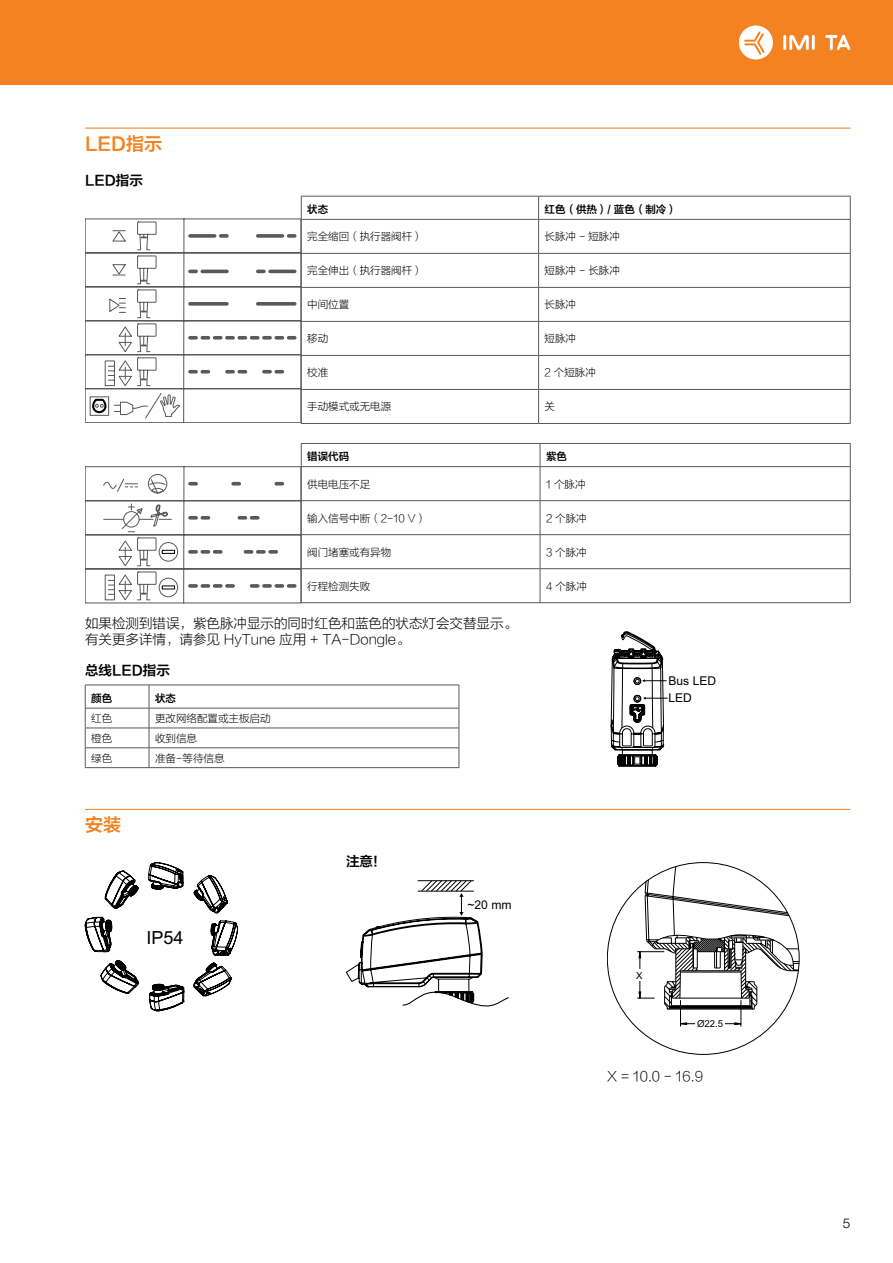
<style>
.page{position:relative;width:893px;height:1263px;background:#fff}
.page>*{position:absolute;margin:0;border:0;box-sizing:border-box;transform-origin:0 0}
.t1{font:18px "FZLTZCHJW GB1 0";color:#f58220}
.t2{font:18px "Arial";color:#000}
.t3{font:13.5px/16.5px "FZLTXHJW GB1 0";color:#000}
.t4{font:13.5px "FZLTZCHJW GB1 0";color:#000}
.t5{font:300 13.5px "Helvetica Neue LT Std";color:#000}
.t6{font:12.15px/17.5px "Arial";color:#000}
.t7{font:10.5px "FZLTXHJW GB1 0";color:#000}
.t8{font:10.5px "FZLTZCHJW GB1 0";color:#000}
.t9{font:9.6px "Arial";color:#000}
</style>
<div class="page">
<div style="left:0;top:0;width:893px;height:85px;background:#f58220"></div>
<hr style="left:783px;top:35px;width:3px;height:15px;background:#fff">
<hr style="left:812px;top:35px;width:3px;height:15px;background:#fff">
<svg style="left:789px;top:35px;width:20px;height:15px"></svg>
<svg style="left:825px;top:35px;width:25px;height:15px"></svg>
<svg style="left:739px;top:25px;width:34px;height:35px"></svg>
<hr style="left:85px;top:128px;width:765px;height:1px;background:#f58220">
<hr style="left:301px;top:196px;width:238px;height:1px;background:#58595b">
<hr style="left:539px;top:196px;width:311px;height:1px;background:#58595b">
<svg style="left:538px;top:196px;width:1px;height:23px"></svg>
<svg style="left:850px;top:196px;width:1px;height:23px"></svg>
<hr style="left:301px;top:219px;width:238px;height:1px;background:#58595b">
<hr style="left:539px;top:219px;width:311px;height:1px;background:#58595b">
<hr style="left:538px;top:220px;width:1px;height:33px;background:#58595b">
<hr style="left:850px;top:220px;width:1px;height:33px;background:#58595b">
<hr style="left:301px;top:253px;width:238px;height:1px;background:#58595b">
<hr style="left:539px;top:253px;width:311px;height:1px;background:#58595b">
<hr style="left:538px;top:254px;width:1px;height:33px;background:#58595b">
<hr style="left:850px;top:254px;width:1px;height:33px;background:#58595b">
<hr style="left:301px;top:287px;width:238px;height:1px;background:#58595b">
<hr style="left:539px;top:287px;width:311px;height:1px;background:#58595b">
<hr style="left:538px;top:288px;width:1px;height:33px;background:#58595b">
<hr style="left:850px;top:288px;width:1px;height:33px;background:#58595b">
<hr style="left:301px;top:321px;width:238px;height:1px;background:#58595b">
<hr style="left:539px;top:321px;width:311px;height:1px;background:#58595b">
<hr style="left:538px;top:322px;width:1px;height:33px;background:#58595b">
<hr style="left:850px;top:322px;width:1px;height:33px;background:#58595b">
<hr style="left:301px;top:355px;width:238px;height:1px;background:#58595b">
<hr style="left:539px;top:355px;width:311px;height:1px;background:#58595b">
<hr style="left:538px;top:356px;width:1px;height:33px;background:#58595b">
<hr style="left:850px;top:356px;width:1px;height:33px;background:#58595b">
<hr style="left:301px;top:389px;width:238px;height:1px;background:#58595b">
<hr style="left:539px;top:389px;width:311px;height:1px;background:#58595b">
<hr style="left:538px;top:390px;width:1px;height:33px;background:#58595b">
<hr style="left:850px;top:390px;width:1px;height:33px;background:#58595b">
<hr style="left:301px;top:423px;width:238px;height:1px;background:#58595b">
<hr style="left:539px;top:423px;width:311px;height:1px;background:#58595b">
<hr style="left:301px;top:443px;width:239px;height:1px;background:#58595b">
<hr style="left:540px;top:443px;width:310px;height:1px;background:#58595b">
<svg style="left:540px;top:444px;width:1px;height:22px"></svg>
<svg style="left:850px;top:444px;width:1px;height:22px"></svg>
<hr style="left:301px;top:466px;width:239px;height:1px;background:#58595b">
<hr style="left:540px;top:466px;width:310px;height:1px;background:#58595b">
<hr style="left:540px;top:467px;width:1px;height:33px;background:#58595b">
<hr style="left:850px;top:467px;width:1px;height:33px;background:#58595b">
<hr style="left:301px;top:500px;width:239px;height:1px;background:#58595b">
<hr style="left:540px;top:500px;width:310px;height:1px;background:#58595b">
<hr style="left:540px;top:501px;width:1px;height:33px;background:#58595b">
<hr style="left:850px;top:501px;width:1px;height:33px;background:#58595b">
<hr style="left:301px;top:534px;width:239px;height:1px;background:#58595b">
<hr style="left:540px;top:534px;width:310px;height:1px;background:#58595b">
<hr style="left:540px;top:535px;width:1px;height:33px;background:#58595b">
<hr style="left:850px;top:535px;width:1px;height:33px;background:#58595b">
<hr style="left:301px;top:568px;width:239px;height:1px;background:#58595b">
<hr style="left:540px;top:568px;width:310px;height:1px;background:#58595b">
<hr style="left:540px;top:569px;width:1px;height:33px;background:#58595b">
<hr style="left:850px;top:569px;width:1px;height:33px;background:#58595b">
<hr style="left:301px;top:602px;width:239px;height:1px;background:#58595b">
<hr style="left:540px;top:602px;width:310px;height:1px;background:#58595b">
<hr style="left:85px;top:685px;width:64px;height:1px;background:#58595b">
<hr style="left:149px;top:685px;width:310px;height:1px;background:#58595b">
<hr style="left:85px;top:708px;width:64px;height:1px;background:#58595b">
<hr style="left:149px;top:708px;width:310px;height:1px;background:#58595b">
<hr style="left:85px;top:728px;width:64px;height:1px;background:#58595b">
<hr style="left:149px;top:728px;width:310px;height:1px;background:#58595b">
<hr style="left:85px;top:747px;width:64px;height:1px;background:#58595b">
<svg style="left:85px;top:685px;width:1px;height:82px"></svg>
<hr style="left:149px;top:747px;width:310px;height:1px;background:#58595b">
<svg style="left:149px;top:685px;width:1px;height:82px"></svg>
<svg style="left:459px;top:685px;width:1px;height:82px"></svg>
<hr style="left:85px;top:767px;width:64px;height:1px;background:#58595b">
<hr style="left:149px;top:767px;width:310px;height:1px;background:#58595b">
<hr style="left:85px;top:809px;width:765px;height:1px;background:#f58220">
<svg style="left:85px;top:196px;width:217px;height:227px"></svg>
<svg style="left:85px;top:444px;width:217px;height:159px"></svg>
<svg style="left:611px;top:631px;width:57px;height:135px"></svg>
<svg style="left:85px;top:862px;width:153px;height:149px"></svg>
<svg style="left:346px;top:880px;width:163px;height:126px"></svg>
<svg style="left:636px;top:862px;width:163px;height:165px"></svg>
<hr style="left:695px;top:1022px;width:30px;height:4px;background:#fff">
<div style="left:637px;top:969px;width:5px;height:11px;background:#fff"></div>
<h1 class="t1" style="left:85px;top:134px;width:79px">LED指示</h1>
<p class="t4" style="left:85px;top:173px;width:59px">LED指示</p>
<p class="t8" style="left:307px;top:204px;width:22px">状态</p>
<p class="t8" style="left:545px;top:204px;width:134px">红色（供热）/ 蓝色（制冷）</p>
<p class="t7" style="left:307px;top:231px;width:117px">完全缩回（执行器阀杆）</p>
<p class="t7" style="left:545px;top:231px;width:77px">长脉冲 - 短脉冲</p>
<p class="t7" style="left:307px;top:265px;width:117px">完全伸出（执行器阀杆）</p>
<p class="t7" style="left:545px;top:265px;width:77px">短脉冲 - 长脉冲</p>
<p class="t7" style="left:307px;top:299px;width:43px">中间位置</p>
<p class="t7" style="left:545px;top:299px;width:33px">长脉冲</p>
<p class="t7" style="left:307px;top:333px;width:22px">移动</p>
<p class="t7" style="left:545px;top:333px;width:33px">短脉冲</p>
<p class="t7" style="left:307px;top:367px;width:22px">校准</p>
<p class="t7" style="left:545px;top:367px;width:53px">2 个短脉冲</p>
<p class="t7" style="left:307px;top:401px;width:85px">手动模式或无电源</p>
<p class="t7" style="left:545px;top:401px;width:12px">关</p>
<p class="t8" style="left:307px;top:451px;width:43px">错误代码</p>
<p class="t8" style="left:546px;top:451px;width:22px">紫色</p>
<p class="t7" style="left:307px;top:478px;width:64px">供电电压不足</p>
<p class="t7" style="left:546px;top:478px;width:41px">1 个脉冲</p>
<p class="t7" style="left:307px;top:512px;width:120px">输入信号中断（2-10 V）</p>
<p class="t7" style="left:546px;top:512px;width:42px">2 个脉冲</p>
<p class="t7" style="left:307px;top:546px;width:85px">阀门堵塞或有异物</p>
<p class="t7" style="left:546px;top:546px;width:42px">3 个脉冲</p>
<p class="t7" style="left:307px;top:580px;width:64px">行程检测失败</p>
<p class="t7" style="left:546px;top:580px;width:42px">4 个脉冲</p>
<p class="t3" style="left:85px;top:615px;width:433px">如果检测到错误，紫色脉冲显示的同时红色和蓝色的状态灯会交替显示。有关更多详情，请参见 HyTune 应用 + TA-Dongle。</p>
<p class="t4" style="left:85px;top:663px;width:86px">总线LED指示</p>
<p class="t8" style="left:91px;top:692px;width:22px">颜色</p>
<p class="t8" style="left:155px;top:692px;width:22px">状态</p>
<p class="t7" style="left:91px;top:713px;width:22px">红色</p>
<p class="t7" style="left:155px;top:713px;width:117px">更改网络配置或主板启动</p>
<p class="t7" style="left:91px;top:732px;width:22px">橙色</p>
<p class="t7" style="left:155px;top:732px;width:44px">收到信息</p>
<p class="t7" style="left:91px;top:752px;width:22px">绿色</p>
<p class="t7" style="left:155px;top:752px;width:71px">准备-等待信息</p>
<p class="t6" style="left:668px;top:672px;width:49px">Bus LED<br>LED</p>
<h1 class="t1" style="left:85px;top:815px;width:37px">安装</h1>
<h1 class="t2" style="left:146px;top:926px;width:39px">IP54</h1>
<p class="t4" style="left:346px;top:854px;width:33px">注意!</p>
<p class="t6" style="left:467px;top:896px;width:46px">~20 mm</p>
<p class="t9" style="left:636px;top:969px;width:8px">X</p>
<p class="t9" style="left:697px;top:1017px;width:28px">Ø22.5</p>
<p class="t3" style="left:607px;top:1068px;width:97px">X = 10.0 - 16.9</p>
<p class="t5" style="left:843px;top:1215px;width:9px">5</p>
</div>
